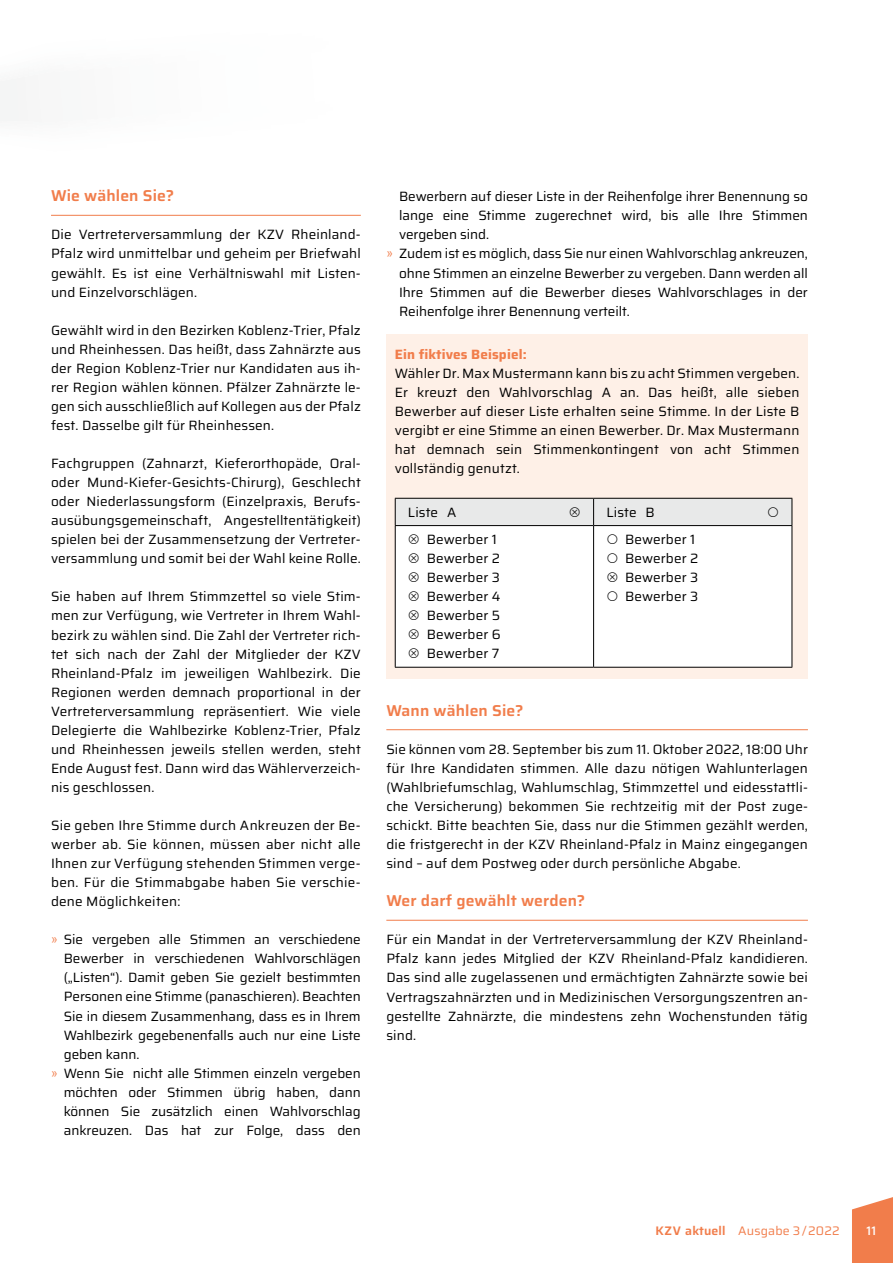
<style>
.page{position:relative;width:893px;height:1263px;background:#fff}
.page>*{position:absolute;margin:0;border:0;box-sizing:border-box;transform-origin:0 0}
.t1{font:600 15.75px "Saira";letter-spacing:.01em;color:#f17d4b}
.t2{font:13.5px/19px "Saira";letter-spacing:-.005em;color:#000;text-align:justify}
.t3{font:700 13.5px "Saira";letter-spacing:.01em;color:#f17d4b}
.t4{font:12.3px "Saira";letter-spacing:.01em;color:#f17d4b}
.t5{font:500 12.3px "Saira";color:#fff}
.s1{color:#f17d4b}
.s2{font-weight:600}
</style>
<div class="page">
<hr style="left:51px;top:215px;width:310px;height:1px;background:#f17d4b">
<hr style="left:386px;top:729px;width:422px;height:1px;background:#f17d4b">
<hr style="left:386px;top:920px;width:422px;height:1px;background:#f17d4b">
<div style="left:386px;top:335px;width:422px;height:344px;background:#fef0e7"></div>
<div style="left:396px;top:526px;width:396px;height:141px;background:#fff"></div>
<hr style="left:395px;top:526px;width:1px;height:141px;background:#000">
<hr style="left:593px;top:526px;width:1px;height:141px;background:#000">
<hr style="left:792px;top:526px;width:1px;height:141px;background:#000">
<hr style="left:395px;top:667px;width:199px;height:1px;background:#000">
<hr style="left:594px;top:667px;width:198px;height:1px;background:#000">
<svg style="left:852px;top:1197px;width:41px;height:66px"></svg>
<svg style="left:395px;top:498px;width:398px;height:28px"></svg>
<svg style="left:409px;top:534px;width:10px;height:10px"></svg>
<svg style="left:409px;top:553px;width:10px;height:10px"></svg>
<svg style="left:409px;top:572px;width:10px;height:10px"></svg>
<svg style="left:409px;top:591px;width:10px;height:10px"></svg>
<svg style="left:409px;top:610px;width:10px;height:10px"></svg>
<svg style="left:409px;top:629px;width:10px;height:10px"></svg>
<svg style="left:409px;top:648px;width:10px;height:10px"></svg>
<svg style="left:607px;top:534px;width:10px;height:10px"></svg>
<svg style="left:607px;top:553px;width:10px;height:10px"></svg>
<svg style="left:607px;top:572px;width:10px;height:10px"></svg>
<svg style="left:607px;top:591px;width:10px;height:10px"></svg>
<p class="t1" style="left:51px;top:183px;width:125px">Wie wählen Sie?</p>
<p class="t2" style="left:51px;top:225px;width:311px">Die Vertreterversammlung der KZV Rheinland-Pfalz wird unmittelbar und geheim per Briefwahl gewählt. Es ist eine Verhältniswahl mit Listen&shy;und Einzelvorschlägen.</p>
<p class="t2" style="left:51px;top:320px;width:311px">Gewählt wird in den Bezirken Koblenz-Trier, Pfalz und Rheinhessen. Das heißt, dass Zahnärzte aus der Region Koblenz-Trier nur Kandidaten aus ih&shy;rer Region wählen können. Pfälzer Zahnärzte le&shy;gen sich ausschließlich auf Kollegen aus der Pfalz fest. Dasselbe gilt für Rheinhessen.</p>
<p class="t2" style="left:51px;top:453px;width:311px">Fachgruppen (Zahnarzt, Kieferorthopäde, Oral&shy;oder Mund-Kiefer-Gesichts-Chirurg), Geschlecht oder Niederlassungsform (Einzelpraxis, Berufs&shy;ausübungsgemeinschaft, Angestelltentätigkeit) spielen bei der Zusammensetzung der Vertreter&shy;versammlung und somit bei der Wahl keine Rolle.</p>
<p class="t2" style="left:51px;top:587px;width:311px">Sie haben auf Ihrem Stimmzettel so viele Stim&shy;men zur Verfügung, wie Vertreter in Ihrem Wahl&shy;bezirk zu wählen sind. Die Zahl der Vertreter rich&shy;tet sich nach der Zahl der Mitglieder der KZV Rheinland-Pfalz im jeweiligen Wahlbezirk. Die Regionen werden demnach proportional in der Vertreterversammlung repräsentiert. Wie viele Delegierte die Wahlbezirke Koblenz-Trier, Pfalz und Rheinhessen jeweils stellen werden, steht Ende August fest. Dann wird das Wählerverzeich&shy;nis geschlossen.</p>
<p class="t2" style="left:51px;top:815px;width:311px">Sie geben Ihre Stimme durch Ankreuzen der Be&shy;werber ab. Sie können, müssen aber nicht alle Ihnen zur Verfügung stehenden Stimmen verge&shy;ben. Für die Stimmabgabe haben Sie verschie&shy;dene Möglichkeiten:</p>
<p class="t2" style="left:51px;top:929px;width:311px"><span class="s1">»</span> Sie vergeben alle Stimmen an verschiedene</p>
<p class="t2" style="left:64px;top:949px;width:299px">Bewerber in verschiedenen Wahlvorschlägen</p>
<p class="t2" style="left:64px;top:968px;width:299px">(„Listen“). Damit geben Sie gezielt bestimmten</p>
<p class="t2" style="left:64px;top:987px;width:299px">Personen eine Stimme (panaschieren). Beachten</p>
<p class="t2" style="left:64px;top:1006px;width:299px">Sie in diesem Zusammenhang, dass es in Ihrem</p>
<p class="t2" style="left:64px;top:1025px;width:299px">Wahlbezirk gegebenenfalls auch nur eine Liste</p>
<p class="t2" style="left:64px;top:1044px;width:77px">geben kann.</p>
<p class="t2" style="left:51px;top:1063px;width:311px"><span class="s1">»</span> Wenn Sie nicht alle Stimmen einzeln vergeben</p>
<p class="t2" style="left:64px;top:1082px;width:299px">möchten oder Stimmen übrig haben, dann</p>
<p class="t2" style="left:64px;top:1101px;width:299px">können Sie zusätzlich einen Wahlvorschlag</p>
<p class="t2" style="left:64px;top:1120px;width:299px">ankreuzen. Das hat zur Folge, dass den</p>
<p class="t2" style="left:399px;top:187px;width:410px">Bewerbern auf dieser Liste in der Reihenfolge ihrer Benennung so</p>
<p class="t2" style="left:399px;top:206px;width:410px">lange eine Stimme zugerechnet wird, bis alle Ihre Stimmen</p>
<p class="t2" style="left:399px;top:225px;width:92px">vergeben sind.</p>
<p class="t2" style="left:386px;top:244px;width:423px"><span class="s1">»</span> Zudem ist es möglich, dass Sie nur einen Wahlvorschlag ankreuzen,</p>
<p class="t2" style="left:399px;top:263px;width:410px">ohne Stimmen an einzelne Bewerber zu vergeben. Dann werden all</p>
<p class="t2" style="left:399px;top:282px;width:410px">Ihre Stimmen auf die Bewerber dieses Wahlvorschlages in der</p>
<p class="t2" style="left:399px;top:301px;width:232px">Reihenfolge ihrer Benennung verteilt.</p>
<p class="t3" style="left:395px;top:343px;width:133px">Ein fiktives Beispiel:</p>
<p class="t2" style="left:395px;top:363px;width:406px">Wähler Dr. Max Mustermann kann bis zu acht Stimmen vergeben.<br>Er kreuzt den Wahlvorschlag A an. Das heißt, alle sieben Bewerber auf dieser Liste erhalten seine Stimme. In der Liste B vergibt er eine Stimme an einen Bewerber. Dr. Max Mustermann hat demnach sein Stimmenkontingent von acht Stimmen vollständig genutzt.</p>
<p class="t2" style="left:408px;top:502px;width:50px">Liste A</p>
<p class="t2" style="left:606px;top:502px;width:50px">Liste B</p>
<p class="t2" style="left:427px;top:529px;width:75px;text-align:left">Bewerber 1<br>Bewerber 2<br>Bewerber 3<br>Bewerber 4<br>Bewerber 5<br>Bewerber 6<br>Bewerber 7</p>
<p class="t2" style="left:625px;top:529px;width:75px;text-align:left">Bewerber 1<br>Bewerber 2<br>Bewerber 3<br>Bewerber 3</p>
<p class="t1" style="left:386px;top:697px;width:139px">Wann wählen Sie?</p>
<p class="t2" style="left:386px;top:739px;width:423px">Sie können vom 28. September bis zum 11. Oktober 2022, 18:00 Uhr für Ihre Kandidaten stimmen. Alle dazu nötigen Wahlunterlagen (Wahlbriefumschlag, Wahlumschlag, Stimmzettel und eidesstattli&shy;che Versicherung) bekommen Sie rechtzeitig mit der Post zuge&shy;schickt. Bitte beachten Sie, dass nur die Stimmen gezählt werden, die fristgerecht in der KZV Rheinland-Pfalz in Mainz eingegangen sind – auf dem Postweg oder durch persönliche Abgabe.</p>
<p class="t1" style="left:386px;top:888px;width:200px">Wer darf gewählt werden?</p>
<p class="t2" style="left:386px;top:930px;width:423px">Für ein Mandat in der Vertreterversammlung der KZV Rheinland-Pfalz kann jedes Mitglied der KZV Rheinland-Pfalz kandidieren.<br>Das sind alle zugelassenen und ermächtigten Zahnärzte sowie bei Vertragszahnärzten und in Medizinischen Versorgungszentren an&shy;gestellte Zahnärzte, die mindestens zehn Wochenstunden tätig sind.</p>
<p class="t4" style="left:655px;top:1221px;width:186px"><span class="s2">KZV aktuell</span> Ausgabe 3/2022</p>
<p class="t5" style="left:867px;top:1221px;width:11px">11</p>
</div>
